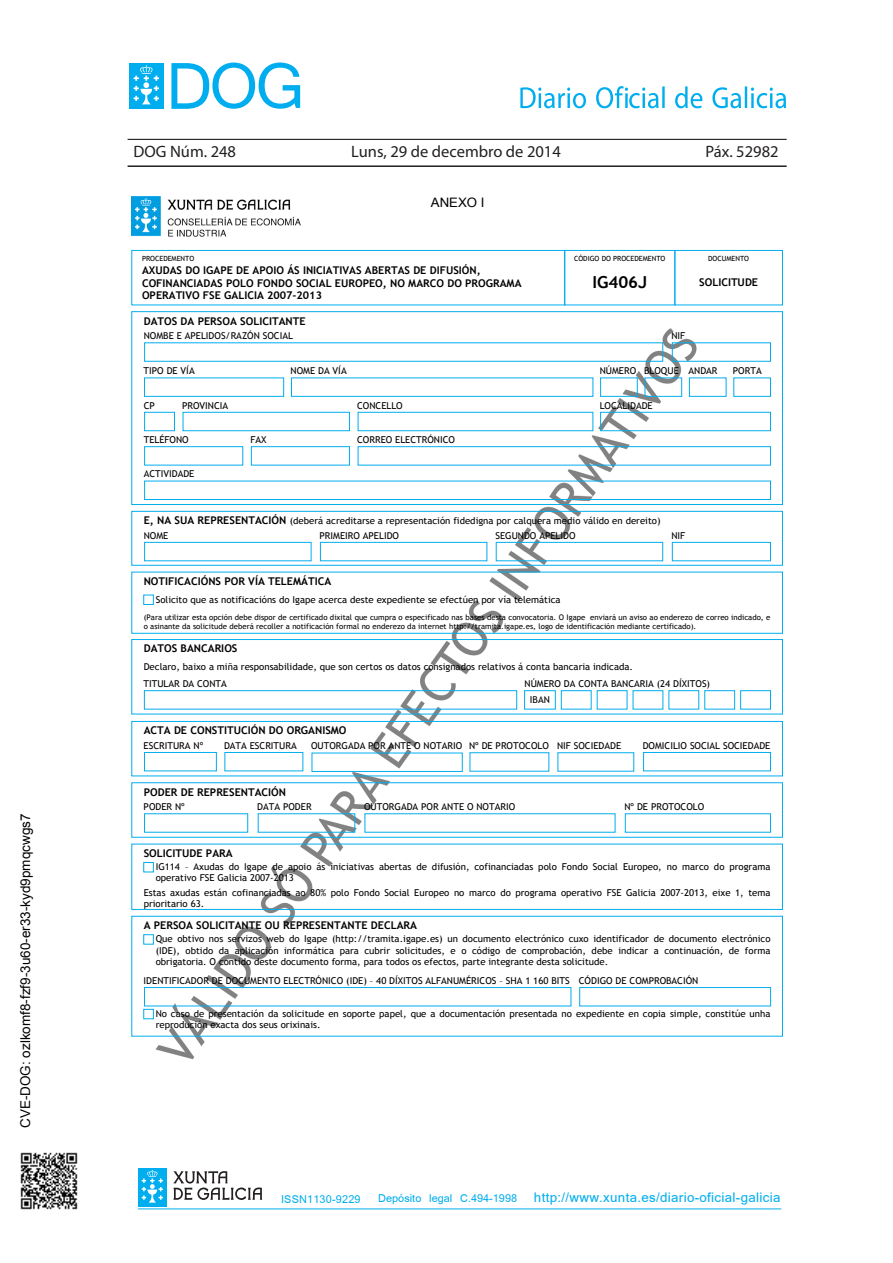
<style>
.page{position:relative;width:893px;height:1263px;background:#fff}
.page>*{position:absolute;margin:0;border:0;box-sizing:border-box;transform-origin:0 0}
.t1{font:21.15px "Kartika";letter-spacing:.015em;color:#00aeef}
.t2{font:16.5px "Myriad Pro";color:#231f20}
.t3{font:700 16.5px "Trebuchet MS";color:#000}
.t4{font:13.5px "Arial";color:#000}
.t5{font:13.05px "Arial";color:#000}
.t6{font:700 10.65px/12.8px "Trebuchet MS";color:#000}
.t7{font:9.45px/11.4px "Trebuchet MS";color:#000}
.t8{font:7.65px/9.3px "Trebuchet MS";color:#000}
.t9{font:7.05px "Trebuchet MS";color:#000}
.s1{font-weight:700;font-size:10.65px}
.s2{font-size:17.25px}
</style>
<div class="page">
<hr style="left:128px;top:139px;width:659px;height:1px;background:#231f20">
<hr style="left:128px;top:165px;width:659px;height:2px;background:#231f20">
<svg style="left:520px;top:86px;width:266px;height:22px"></svg>
<div style="left:129px;top:63px;width:35px;height:46px;background:#00aeef"></div>
<svg style="left:134px;top:65px;width:25px;height:39px"></svg>
<svg style="left:171px;top:63px;width:129px;height:46px"></svg>
<div style="left:138px;top:1168px;width:29px;height:38px;background:#00aeef"></div>
<svg style="left:142px;top:1170px;width:21px;height:32px"></svg>
<svg style="left:173px;top:1171px;width:89px;height:29px"></svg>
<hr style="left:138px;top:1208px;width:643px;height:1px;background:#00aeef">
<img style="left:132px;top:305px;width:602px;height:755px">
<img style="left:132px;top:197px;width:169px;height:40px">
<div style="left:131px;top:250px;width:434px;height:55px;border:1px solid #00adee"></div>
<div style="left:564px;top:250px;width:111px;height:55px;border:1px solid #00adee"></div>
<div style="left:675px;top:250px;width:108px;height:55px;border:1px solid #00adee"></div>
<div style="left:131px;top:311px;width:652px;height:194px;border:1px solid #00adee"></div>
<div style="left:144px;top:342px;width:519px;height:20px;border:1px solid #00adef"></div>
<div style="left:672px;top:342px;width:99px;height:20px;border:1px solid #00adef"></div>
<div style="left:144px;top:378px;width:140px;height:19px;border:1px solid #00adee"></div>
<div style="left:291px;top:378px;width:302px;height:19px;border:1px solid #00adef"></div>
<div style="left:600px;top:378px;width:38px;height:19px;border:1px solid #00adef"></div>
<div style="left:645px;top:378px;width:37px;height:19px;border:1px solid #00adef"></div>
<div style="left:689px;top:378px;width:37px;height:19px;border:1px solid #00adef"></div>
<div style="left:733px;top:378px;width:38px;height:19px;border:1px solid #00adef"></div>
<div style="left:144px;top:412px;width:31px;height:19px;border:1px solid #00adef"></div>
<div style="left:183px;top:412px;width:167px;height:19px;border:1px solid #00adee"></div>
<div style="left:358px;top:412px;width:235px;height:19px;border:1px solid #00adef"></div>
<div style="left:600px;top:412px;width:171px;height:19px;border:1px solid #00adef"></div>
<div style="left:144px;top:446px;width:99px;height:19px;border:1px solid #00adef"></div>
<div style="left:251px;top:446px;width:99px;height:19px;border:1px solid #00adef"></div>
<div style="left:358px;top:446px;width:413px;height:19px;border:1px solid #00adef"></div>
<div style="left:144px;top:481px;width:627px;height:19px;border:1px solid #00adef"></div>
<div style="left:131px;top:511px;width:652px;height:54px;border:1px solid #00adee"></div>
<div style="left:144px;top:542px;width:167px;height:19px;border:1px solid #00adef"></div>
<div style="left:320px;top:542px;width:167px;height:19px;border:1px solid #00adef"></div>
<div style="left:496px;top:542px;width:167px;height:19px;border:1px solid #00adef"></div>
<div style="left:672px;top:542px;width:99px;height:19px;border:1px solid #00adef"></div>
<div style="left:131px;top:572px;width:652px;height:62px;border:1px solid #00adee"></div>
<div style="left:143px;top:595px;width:11px;height:10px;border:1px solid #00adee"></div>
<div style="left:131px;top:639px;width:652px;height:75px;border:1px solid #00adee"></div>
<div style="left:144px;top:690px;width:373px;height:19px;border:1px solid #00adef"></div>
<div style="left:561px;top:690px;width:30px;height:19px;border:1px solid #00adef"></div>
<div style="left:597px;top:690px;width:30px;height:19px;border:1px solid #00adef"></div>
<div style="left:633px;top:690px;width:30px;height:19px;border:1px solid #00adef"></div>
<div style="left:669px;top:690px;width:30px;height:19px;border:1px solid #00adef"></div>
<div style="left:704px;top:690px;width:31px;height:19px;border:1px solid #00adef"></div>
<div style="left:740px;top:690px;width:31px;height:19px;border:1px solid #00adef"></div>
<div style="left:524px;top:690px;width:32px;height:19px;border:1px solid #00adee"></div>
<div style="left:131px;top:721px;width:652px;height:55px;border:1px solid #00adee"></div>
<div style="left:144px;top:752px;width:73px;height:19px;border:1px solid #00adef"></div>
<div style="left:225px;top:752px;width:78px;height:19px;border:1px solid #00adef"></div>
<div style="left:312px;top:753px;width:151px;height:19px;border:1px solid #00adef"></div>
<div style="left:643px;top:752px;width:128px;height:19px;border:1px solid #00adef"></div>
<div style="left:131px;top:844px;width:652px;height:66px;border:1px solid #00adee"></div>
<div style="left:143px;top:862px;width:11px;height:10px;border:1px solid #00adee"></div>
<div style="left:143px;top:934px;width:11px;height:10px;border:1px solid #00adee"></div>
<div style="left:144px;top:987px;width:427px;height:19px;border:1px solid #00adef"></div>
<div style="left:579px;top:987px;width:192px;height:19px;border:1px solid #00adef"></div>
<div style="left:143px;top:1009px;width:11px;height:10px;border:1px solid #00adee"></div>
<img style="left:20px;top:1152px;width:58px;height:58px">
<h3 class="t4" style="left:20px;top:1128px;width:316px;rotate:-90deg">CVE-DOG: ozlkomf8-fzf9-3u60-er33-kyd9pmqcwgs7</h3>
<h2 class="t2" style="left:134px;top:141px;width:104px">DOG Núm. 248</h2>
<h2 class="t2" style="left:351px;top:141px;width:211px">Luns, 29 de decembro de 2014</h2>
<h2 class="t2" style="left:705px;top:141px;width:75px">Páx. 52982</h2>
<p class="t5" style="left:431px;top:194px;width:55px">ANEXO I</p>
<p class="t9" style="left:142px;top:254px;width:54px">PROCEDEMENTO</p>
<p class="t6" style="left:142px;top:264px;width:381px">AXUDAS DO IGAPE DE APOIO ÁS INICIATIVAS ABERTAS DE DIFUSIÓN,<br>COFINANCIADAS POLO FONDO SOCIAL EUROPEO, NO MARCO DO PROGRAMA<br>OPERATIVO FSE GALICIA 2007-2013</p>
<p class="t9" style="left:574px;top:254px;width:93px">CÓDIGO DO PROCEDEMENTO</p>
<p class="t3" style="left:592px;top:271px;width:56px">IG406J</p>
<p class="t9" style="left:708px;top:254px;width:42px">DOCUMENTO</p>
<p class="t6" style="left:699px;top:276px;width:60px">SOLICITUDE</p>
<p class="t6" style="left:144px;top:314px;width:163px">DATOS DA PERSOA SOLICITANTE</p>
<p class="t7" style="left:144px;top:330px;width:151px">NOMBE E APELIDOS/RAZÓN SOCIAL</p>
<p class="t7" style="left:671px;top:330px;width:15px">NIF</p>
<p class="t7" style="left:144px;top:365px;width:53px">TIPO DE VÍA</p>
<p class="t7" style="left:291px;top:365px;width:58px">NOME DA VÍA</p>
<p class="t7" style="left:600px;top:365px;width:119px">NÚMERO BLOQUE ANDAR</p>
<p class="t7" style="left:733px;top:365px;width:30px">PORTA</p>
<p class="t7" style="left:144px;top:400px;width:13px">CP</p>
<p class="t7" style="left:182px;top:400px;width:48px">PROVINCIA</p>
<p class="t7" style="left:357px;top:400px;width:47px">CONCELLO</p>
<p class="t7" style="left:600px;top:400px;width:55px">LOCALIDADE</p>
<p class="t7" style="left:144px;top:434px;width:47px">TELÉFONO</p>
<p class="t7" style="left:250px;top:434px;width:18px">FAX</p>
<p class="t7" style="left:357px;top:434px;width:99px">CORREO ELECTRÓNICO</p>
<p class="t7" style="left:144px;top:468px;width:52px">ACTIVIDADE</p>
<p class="t7" style="left:144px;top:514px;width:518px;line-height:14.5px"><span class="s1">E, NA SUA REPRESENTACIÓN</span> (deberá acreditarse a representación fidedigna por calquera medio válido en dereito)<br>NOME</p>
<p class="t7" style="left:320px;top:530px;width:81px">PRIMEIRO APELIDO</p>
<p class="t7" style="left:495px;top:530px;width:82px">SEGUNDO APELIDO</p>
<p class="t7" style="left:671px;top:530px;width:15px">NIF</p>
<p class="t6" style="left:144px;top:575px;width:189px">NOTIFICACIÓNS POR VÍA TELEMÁTICA</p>
<p class="t7" style="left:156px;top:594px;width:406px">Solicito que as notificacións do Igape acerca deste expediente se efectúen por vía telemática</p>
<p class="t8" style="left:144px;top:612px;width:628px">(Para utilizar esta opción debe dispor de certificado dixital que cumpra o especificado nas bases desta convocatoria. O Igape enviará un aviso ao enderezo de correo indicado, e o asinante da solicitude deberá recoller a notificación formal no enderezo da internet http://tramita.igape.es, logo de identificación mediante certificado).</p>
<p class="t6" style="left:144px;top:642px;width:95px">DATOS BANCARIOS</p>
<p class="t7" style="left:143px;top:658px;width:491px;line-height:17.1px">Declaro, baixo a miña responsabilidade, que son certos os datos consignados relativos á conta bancaria indicada.<br>TITULAR DA CONTA</p>
<p class="t7" style="left:530px;top:676px;width:182px;line-height:15.6px;text-indent:-5px">NÚMERO DA CONTA BANCARIA (24 DÍXITOS)<br>IBAN</p>
<p class="t6" style="left:144px;top:724px;width:204px">ACTA DE CONSTITUCIÓN DO ORGANISMO</p>
<p class="t7" style="left:144px;top:740px;width:61px">ESCRITURA Nº</p>
<p class="t7" style="left:224px;top:740px;width:74px">DATA ESCRITURA</p>
<p class="t7" style="left:311px;top:740px;width:312px">OUTORGADA POR ANTE O NOTARIO Nº DE PROTOCOLO NIF SOCIEDADE</p>
<p class="t7" style="left:643px;top:740px;width:129px">DOMICILIO SOCIAL SOCIEDADE</p>
<p class="t6" style="left:144px;top:785px;width:144px">PODER DE REPRESENTACIÓN</p>
<p class="t7" style="left:144px;top:801px;width:43px">PODER Nº</p>
<p class="t7" style="left:257px;top:801px;width:56px">DATA PODER</p>
<p class="t7" style="left:364px;top:801px;width:153px">OUTORGADA POR ANTE O NOTARIO</p>
<p class="t7" style="left:624px;top:801px;width:81px">Nº DE PROTOCOLO</p>
<p class="t6" style="left:144px;top:847px;width:90px">SOLICITUDE PARA</p>
<p class="t7" style="left:156px;top:861px;width:616px">IG114 – Axudas do Igape de apoio ás iniciativas abertas de difusión, cofinanciadas polo Fondo Social Europeo, no marco do programa operativo FSE Galicia 2007-2013</p>
<p class="t7" style="left:144px;top:887px;width:628px">Estas axudas están cofinanciadas ao 80% polo Fondo Social Europeo no marco do programa operativo FSE Galicia 2007-2013, eixe 1, tema prioritario 63.</p>
<p class="t6" style="left:144px;top:919px;width:275px">A PERSOA SOLICITANTE OU REPRESENTANTE DECLARA</p>
<p class="t7" style="left:156px;top:933px;width:616px;text-align:justify">Que obtivo nos servizos web do Igape (http://tramita.igape.es) un documento electrónico cuxo identificador de documento electrónico (IDE), obtido da aplicación informática para cubrir solicitudes, e o código de comprobación, debe indicar a continuación, de forma obrigatoria. O contido deste documento forma, para todos os efectos, parte integrante desta solicitude.</p>
<p class="t7" style="left:144px;top:975px;width:556px">IDENTIFICADOR DE DOCUMENTO ELECTRÓNICO (IDE) – 40 DÍXITOS ALFANUMÉRICOS – SHA 1 160 BITS CÓDIGO DE COMPROBACIÓN</p>
<p class="t7" style="left:156px;top:1008px;width:616px">No caso de presentación da solicitude en soporte papel, que a documentación presentada no expediente en copia simple, constitúe unha reprodución exacta dos seus orixinais.</p>
<h1 class="t1" style="left:281px;top:1187px;width:501px"><span class="s2">ISSN1130-9229 Depósito legal C.494-1998</span> http://www.xunta.es/diario-oficial-galicia</h1>
</div>
